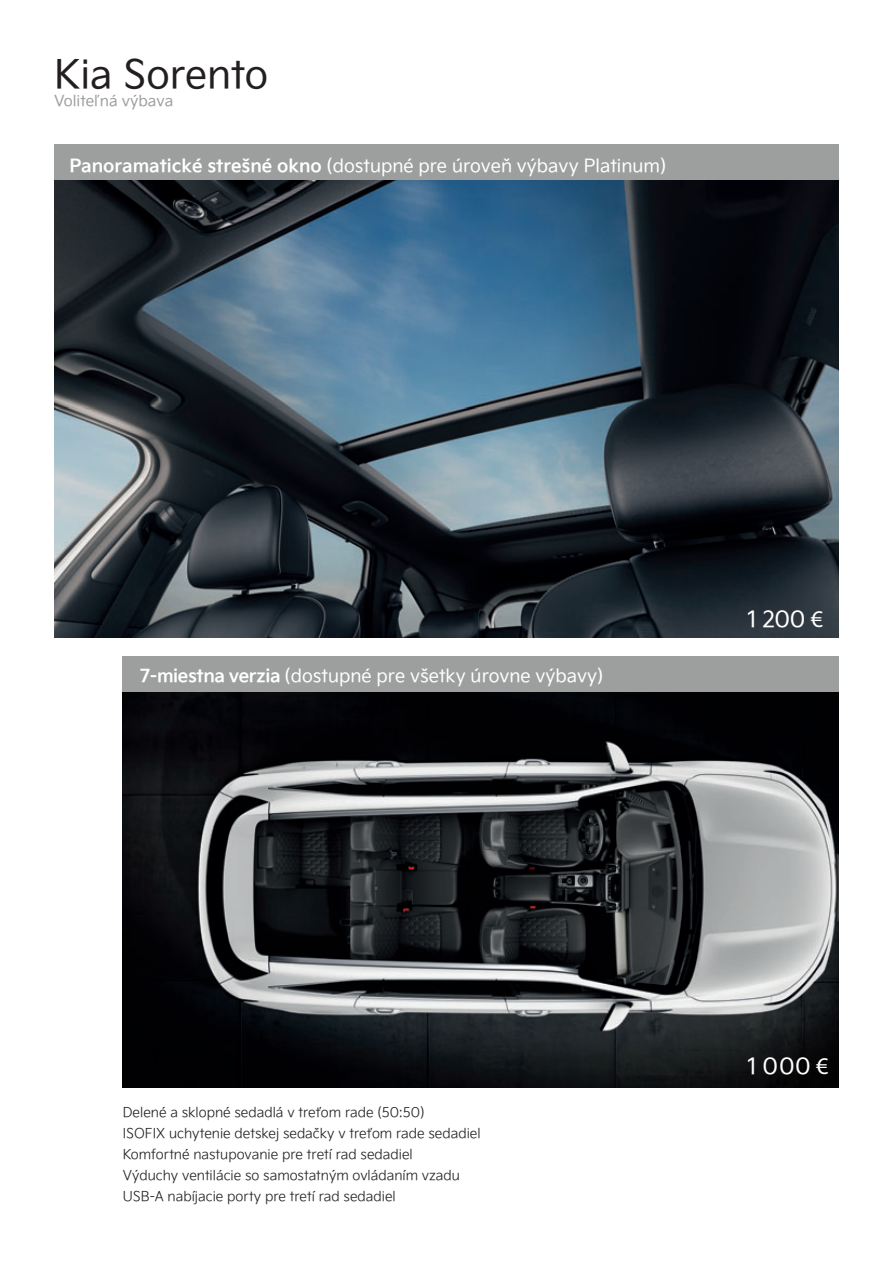
<style>
.page{position:relative;width:893px;height:1263px;background:#fff}
.page>*{position:absolute;margin:0;border:0;box-sizing:border-box;transform-origin:0 0}
.t1{font:39px "Kia Signature";color:#231f20}
.t2{font:22.5px "Kia Signature";color:#fff}
.t3{font:18px "Kia Signature";color:#fff}
.t4{font:15px "Kia Signature";color:#9d9e9e}
.t5{font:300 13.5px/21px "Kia Signature";color:#231f20}
.s1{font-weight:700}
.s2{font-family:"Myriad Pro";font-size:24px}
</style>
<div class="page">
<img style="left:54px;top:180px;width:785px;height:458px">
<img style="left:123px;top:691px;width:716px;height:396px">
<div style="left:54px;top:145px;width:785px;height:35px;background:#9d9e9e"></div>
<div style="left:123px;top:656px;width:716px;height:35px;background:#9d9e9e"></div>
<h1 class="t1" style="left:54px;top:52px;width:216px">Kia Sorento</h1>
<p class="t4" style="left:54px;top:92px;width:121px">Voliteľná výbava</p>
<h3 class="t3" style="left:69px;top:155px;width:598px"><span class="s1">Panoramatické strešné okno</span> (dostupné pre úroveň výbavy Platinum)</h3>
<h3 class="t3" style="left:140px;top:665px;width:465px"><span class="s1">7-miestna verzia</span> (dostupné pre všetky úrovne výbavy)</h3>
<h2 class="t2" style="left:747px;top:606px;width:77px">1 200 <span class="s2">€</span></h2>
<p class="t5" style="left:123px;top:1103px;width:359px">Delené a sklopné sedadlá v treťom rade (50:50)<br>ISOFIX uchytenie detskej sedačky v treťom rade sedadiel Komfortné nastupovanie pre tretí rad sedadiel<br>Výduchy ventilácie so samostatným ovládaním vzadu USB-A nabíjacie porty pre tretí rad sedadiel</p>
<h2 class="t2" style="left:747px;top:1052px;width:83px">1 000 <span class="s2">€</span></h2>
</div>
